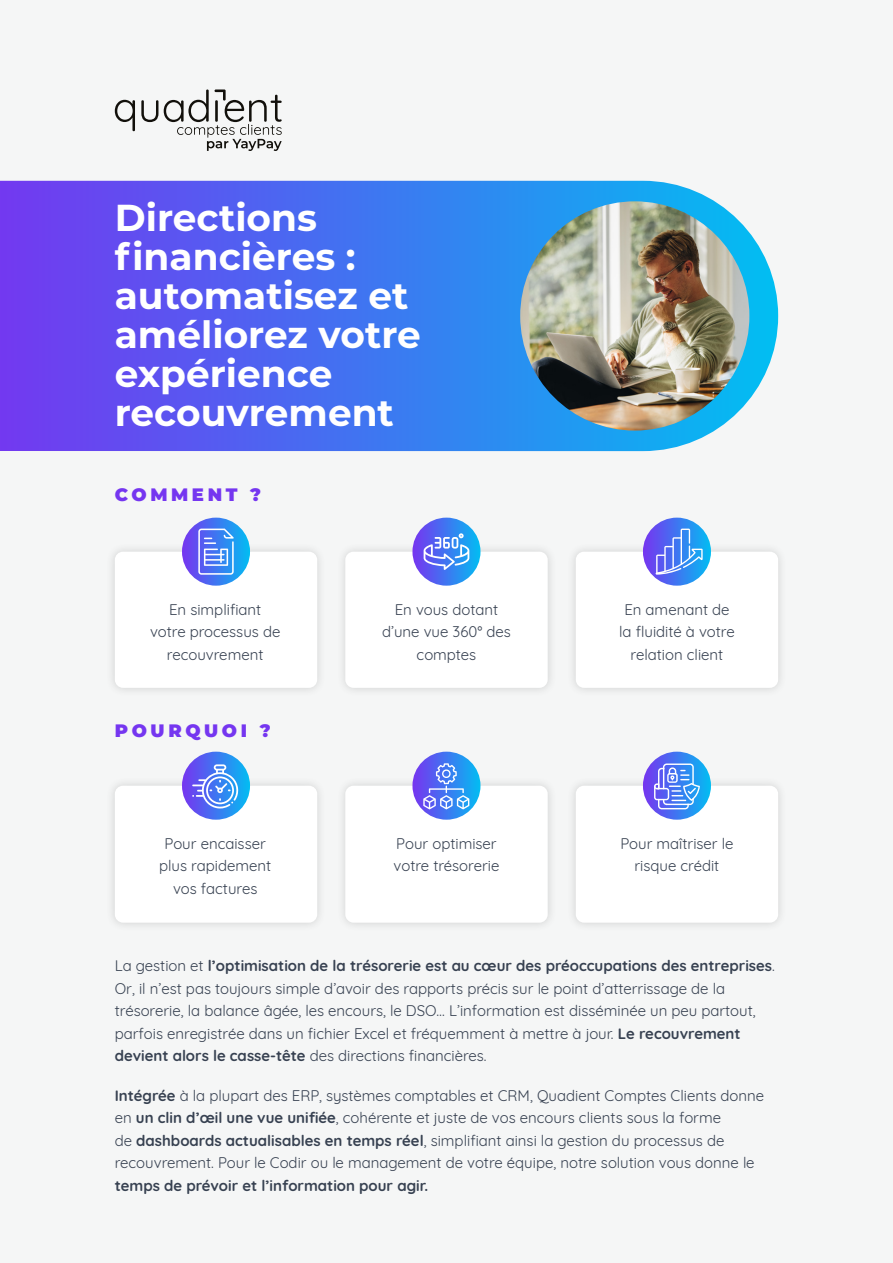
<style>
.page{position:relative;width:893px;height:1263px;background:#f5f6f6}
.page>*{position:absolute;margin:0;border:0;box-sizing:border-box;transform-origin:0 0}
.Heading_1{font:700 37.5px/39px "Montserrat";color:#fff}
.Heading_2{font:900 18px "Montserrat";letter-spacing:.2em;color:#7536f0}
.Main_Copy{font:15px/22.5px "Quicksand";color:#374151}
.Main_Copy_Centered{font:15px/22.5px "Quicksand";color:#374151;text-align:center}
.s1{font-weight:700}
</style>
<div class="page">
<div style="left:106px;top:543px;width:221px;height:154px;background:#eff0f0"></div>
<div style="left:115px;top:552px;width:202px;height:136px;background:#fff;border-radius:8px"></div>
<div style="left:106px;top:777px;width:221px;height:155px;background:#eff0f0"></div>
<div style="left:115px;top:786px;width:202px;height:137px;background:#fff;border-radius:8px"></div>
<div style="left:336px;top:543px;width:221px;height:154px;background:#eff0f0"></div>
<div style="left:345px;top:552px;width:203px;height:136px;background:#fff;border-radius:8px"></div>
<div style="left:336px;top:777px;width:221px;height:155px;background:#eff0f0"></div>
<div style="left:345px;top:786px;width:203px;height:137px;background:#fff;border-radius:8px"></div>
<div style="left:567px;top:543px;width:221px;height:154px;background:#eff0f0"></div>
<div style="left:576px;top:552px;width:202px;height:136px;background:#fff;border-radius:8px"></div>
<div style="left:567px;top:777px;width:221px;height:155px;background:#eff0f0"></div>
<div style="left:576px;top:786px;width:202px;height:137px;background:#fff;border-radius:8px"></div>
<svg style="left:0;top:181px;width:778px;height:270px;background:#4f72f1"></svg>
<img style="left:520px;top:201px;width:229px;height:230px;border-radius:115px">
<svg style="left:182px;top:518px;width:68px;height:68px;background:#427af1"></svg>
<svg style="left:412px;top:518px;width:68px;height:68px;background:#447af1"></svg>
<svg style="left:643px;top:518px;width:68px;height:68px"></svg>
<svg style="left:643px;top:752px;width:68px;height:68px;background:#437bf1"></svg>
<svg style="left:412px;top:752px;width:68px;height:68px;background:#447cf1"></svg>
<svg style="left:182px;top:752px;width:68px;height:68px;background:#407df1"></svg>
<svg style="left:198px;top:529px;width:36px;height:46px;background:#719bf4"></svg>
<svg style="left:656px;top:529px;width:47px;height:46px;background:#5b93f3"></svg>
<svg style="left:424px;top:533px;width:45px;height:37px"></svg>
<svg style="left:115px;top:100px;width:20px;height:31px"></svg>
<svg style="left:141px;top:100px;width:17px;height:22px"></svg>
<svg style="left:164px;top:89px;width:118px;height:62px"></svg>
<svg style="left:654px;top:763px;width:46px;height:46px;background:#709cf4"></svg>
<svg style="left:192px;top:764px;width:46px;height:44px;background:#6f94f4"></svg>
<svg style="left:423px;top:763px;width:46px;height:46px;background:#6590f3"></svg>
<p class="Heading_1" style="left:115px;top:196px;width:307px">Directions financières : automatisez et améliorez votre expérience recouvrement</p>
<p class="Heading_2" style="left:115px;top:481px;width:148px">COMMENT ?</p>
<p class="Main_Copy_Centered" style="left:150px;top:597px;width:132px">En simplifiant votre processus de recouvrement</p>
<p class="Heading_2" style="left:115px;top:717px;width:157px">POURQUOI ?</p>
<p class="Main_Copy_Centered" style="left:159px;top:831px;width:114px">Pour encaisser plus rapidement vos factures</p>
<p class="Main_Copy_Centered" style="left:382px;top:597px;width:130px">En vous dotant d’une vue 360° des comptes</p>
<p class="Main_Copy_Centered" style="left:394px;top:831px;width:107px;text-align:left">Pour optimiser votre trésorerie</p>
<p class="Main_Copy_Centered" style="left:619px;top:597px;width:117px">En amenant de la fluidité à votre relation client</p>
<p class="Main_Copy_Centered" style="left:620px;top:831px;width:114px">Pour maîtriser le risque crédit</p>
<p class="Main_Copy" style="left:115px;top:953px;width:661px">La gestion et <span class="s1">l’optimisation de la trésorerie est au cœur des préoccupations des entreprises</span>.<br>Or, il n’est pas toujours simple d’avoir des rapports précis sur le point d’atterrissage de la trésorerie, la balance âgée, les encours, le DSO… L’information est disséminée un peu partout, parfois enregistrée dans un fichier Excel et fréquemment à mettre à jour. <span class="s1">Le recouvrement devient alors le casse-tête</span> des directions financières.</p>
<p class="Main_Copy" style="left:115px;top:1082px;width:651px"><span class="s1">Intégrée</span> à la plupart des ERP, systèmes comptables et CRM, Quadient Comptes Clients donne en <span class="s1">un clin d’œil une vue unifiée</span>, cohérente et juste de vos encours clients sous la forme<br>de <span class="s1">dashboards actualisables en temps réel</span>, simplifiant ainsi la gestion du processus de recouvrement. Pour le Codir ou le management de votre équipe, notre solution vous donne le <span class="s1">temps de prévoir et l’information pour agir.</span></p>
</div>
